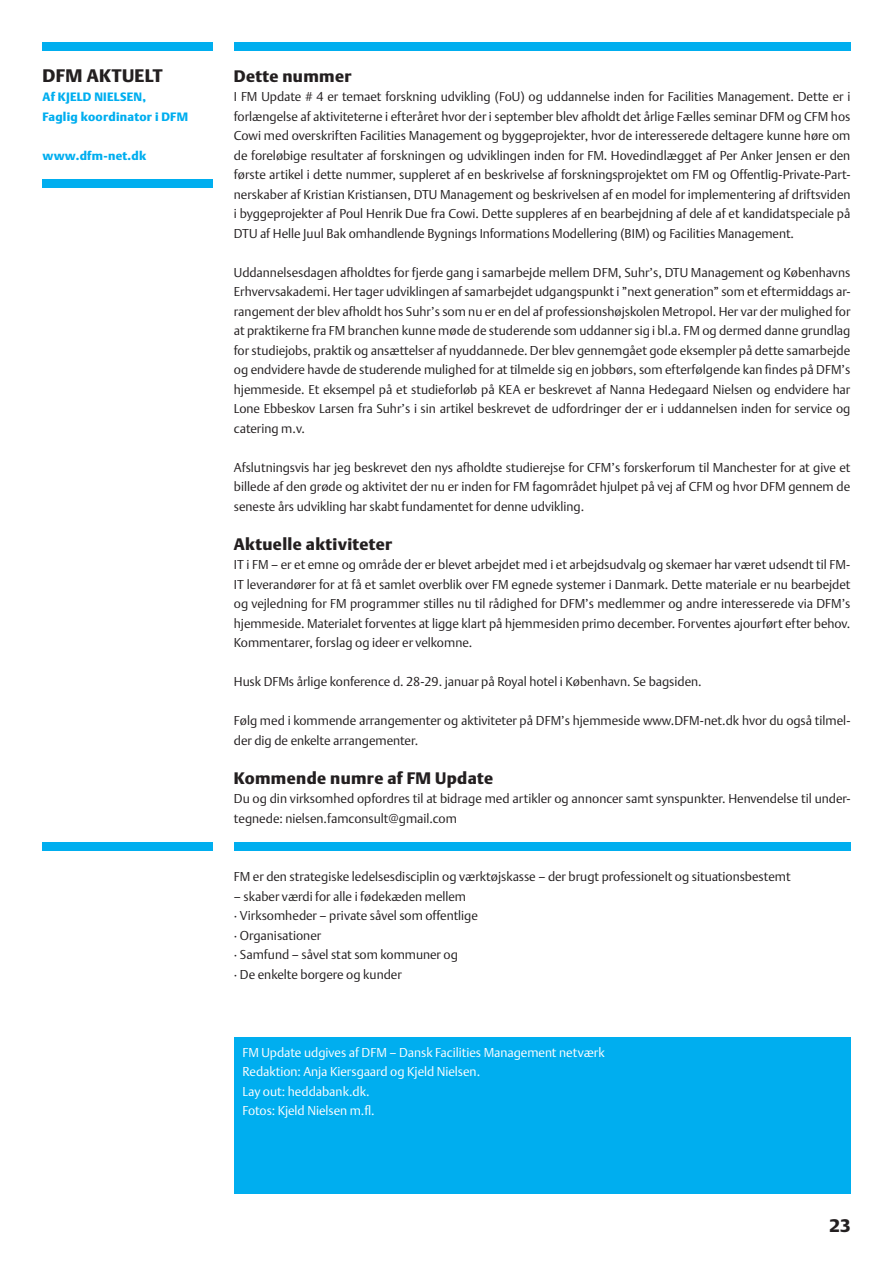
<style>
.page{position:relative;width:893px;height:1263px;background:#fff}
.page>*{position:absolute;margin:0;border:0;box-sizing:border-box;transform-origin:0 0}
.t1{font:18px "DTL Argo T Black";letter-spacing:.02em;color:#231f20}
.t2{font:16.5px "DTL Argo T Black";letter-spacing:.02em;color:#231f20}
.t3{font:12.75px/19.5px "DTL Argo T Light";color:#231f20;text-align:justify}
.t4{font:12.75px/19.5px "DTL Argo T Light";color:#fff}
.t5{font:12px/19.5px "DTL Argo T Black";letter-spacing:.02em;color:#00aeef}
</style>
<div class="page">
<div style="left:234px;top:43px;width:616px;height:8px;background:#00aeef"></div>
<div style="left:43px;top:43px;width:170px;height:8px;background:#00aeef"></div>
<div style="left:43px;top:179px;width:170px;height:9px;background:#00aeef"></div>
<div style="left:43px;top:842px;width:170px;height:9px;background:#00aeef"></div>
<div style="left:234px;top:842px;width:616px;height:9px;background:#00aeef"></div>
<div style="left:234px;top:1037px;width:616px;height:156px;background:#00aeef"></div>
<h1 class="t1" style="left:43px;top:64px;width:14px">DFM</h1>
<h1 class="t1" style="left:87px;top:64px;width:75px">aktu elt</h1>
<p class="t5" style="left:43px;top:87px;width:129px">Af Kjeld Nielsen,<br>Faglig koordinator i DFM</p>
<p class="t5" style="left:43px;top:145px;width:105px">www.dfm-net.dk</p>
<p class="t2" style="left:234px;top:66px;width:119px">Dette nummer</p>
<p class="t3" style="left:234px;top:87px;width:618px">I FM Update # 4 er temaet forskning udvikling (FoU) og uddannelse inden for Facilities Management. Dette er i forlængelse af aktiviteterne i efteråret hvor der i september blev afholdt det årlige Fælles seminar DFM og CFM hos Cowi med overskriften Facilities Management og byggeprojekter, hvor de interesserede deltagere kunne høre om de foreløbige resultater af forskningen og udviklingen inden for FM. Hovedindlægget af Per Anker Jensen er den første artikel i dette nummer, suppleret af en beskrivelse af forskningsprojektet om FM og Offentlig-Private-Part&shy;nerskaber af Kristian Kristiansen, DTU Management og beskrivelsen af en model for implementering af driftsviden i byggeprojekter af Poul Henrik Due fra Cowi. Dette suppleres af en bearbejdning af dele af et kandidatspeciale på DTU af Helle Juul Bak omhandlende Bygnings Informations Modellering (BIM) og Facilities Management.</p>
<p class="t3" style="left:234px;top:262px;width:618px">Uddannelsesdagen afholdtes for fjerde gang i samarbejde mellem DFM, Suhr’s, DTU Management og Københavns Erhvervsakademi. Her tager udviklingen af samarbejdet udgangspunkt i ”next generation” som et eftermiddags ar&shy;rangement der blev afholdt hos Suhr’s som nu er en del af professionshøjskolen Metropol. Her var der mulighed for at praktikerne fra FM branchen kunne møde de studerende som uddanner sig i bl.a. FM og dermed danne grundlag for studiejobs, praktik og ansættelser af nyuddannede. Der blev gennemgået gode eksempler på dette samarbejde og endvidere havde de studerende mulighed for at tilmelde sig en jobbørs, som efterfølgende kan findes på DFM’s hjemmeside. Et eksempel på et studieforløb på KEA er beskrevet af Nanna Hedegaard Nielsen og endvidere har Lone Ebbeskov Larsen fra Suhr’s i sin artikel beskrevet de udfordringer der er i uddannelsen inden for service og catering m.v.</p>
<p class="t3" style="left:234px;top:457px;width:618px">Afslutningsvis har jeg beskrevet den nys afholdte studierejse for CFM’s forskerforum til Manchester for at give et billede af den grøde og aktivitet der nu er inden for FM fagområdet hjulpet på vej af CFM og hvor DFM gennem de seneste års udvikling har skabt fundamentet for denne udvikling.</p>
<p class="t2" style="left:234px;top:534px;width:160px">Aktuelle aktiviteter</p>
<p class="t3" style="left:234px;top:555px;width:618px">IT i FM – er et emne og område der er blevet arbejdet med i et arbejdsudvalg og skemaer har været udsendt til FM-IT leverandører for at få et samlet overblik over FM egnede systemer i Danmark. Dette materiale er nu bearbejdet og vejledning for FM programmer stilles nu til rådighed for DFM’s medlemmer og andre interesserede via DFM’s hjemmeside. Materialet forventes at ligge klart på hjemmesiden primo december. Forventes ajourført efter behov.<br>Kommentarer, forslag og ideer er velkomne.</p>
<p class="t3" style="left:234px;top:672px;width:469px">Husk DFMs årlige konference d. 28-29. januar på Royal hotel i København. Se bagsiden.</p>
<p class="t3" style="left:234px;top:711px;width:618px">Følg med i kommende arrangementer og aktiviteter på DFM’s hjemmeside www.DFM-net.dk hvor du også tilmel&shy;der dig de enkelte arrangementer.</p>
<p class="t2" style="left:234px;top:768px;width:261px">Kommende numre af FM Update</p>
<p class="t3" style="left:234px;top:789px;width:618px">Du og din virksomhed opfordres til at bidrage med artikler og annoncer samt synspunkter. Henvendelse til under&shy;tegnede: nielsen.famconsult@gmail.com</p>
<p class="t3" style="left:234px;top:867px;width:558px">FM er den strategiske ledelsesdisciplin og værktøjskasse – der brugt professionelt og situationsbestemt</p>
<p class="t3" style="left:234px;top:886px;width:246px;text-align:left">– skaber værdi for alle i fødekæden mellem<br>· Virksomheder – private såvel som offentlige · Organisationer<br>· Samfund – såvel stat som kommuner og<br>· De enkelte borgere og kunder</p>
<p class="t4" style="left:242px;top:1042px;width:364px">FM Update udgives af DFM – Dansk Facilities Management netværk Redaktion: Anja Kiersgaard og Kjeld Nielsen.<br>Lay out: heddabank.dk.<br>Fotos: Kjeld Nielsen m.fl.</p>
<h1 class="t1" style="left:829px;top:1215px;width:23px">23</h1>
</div>
